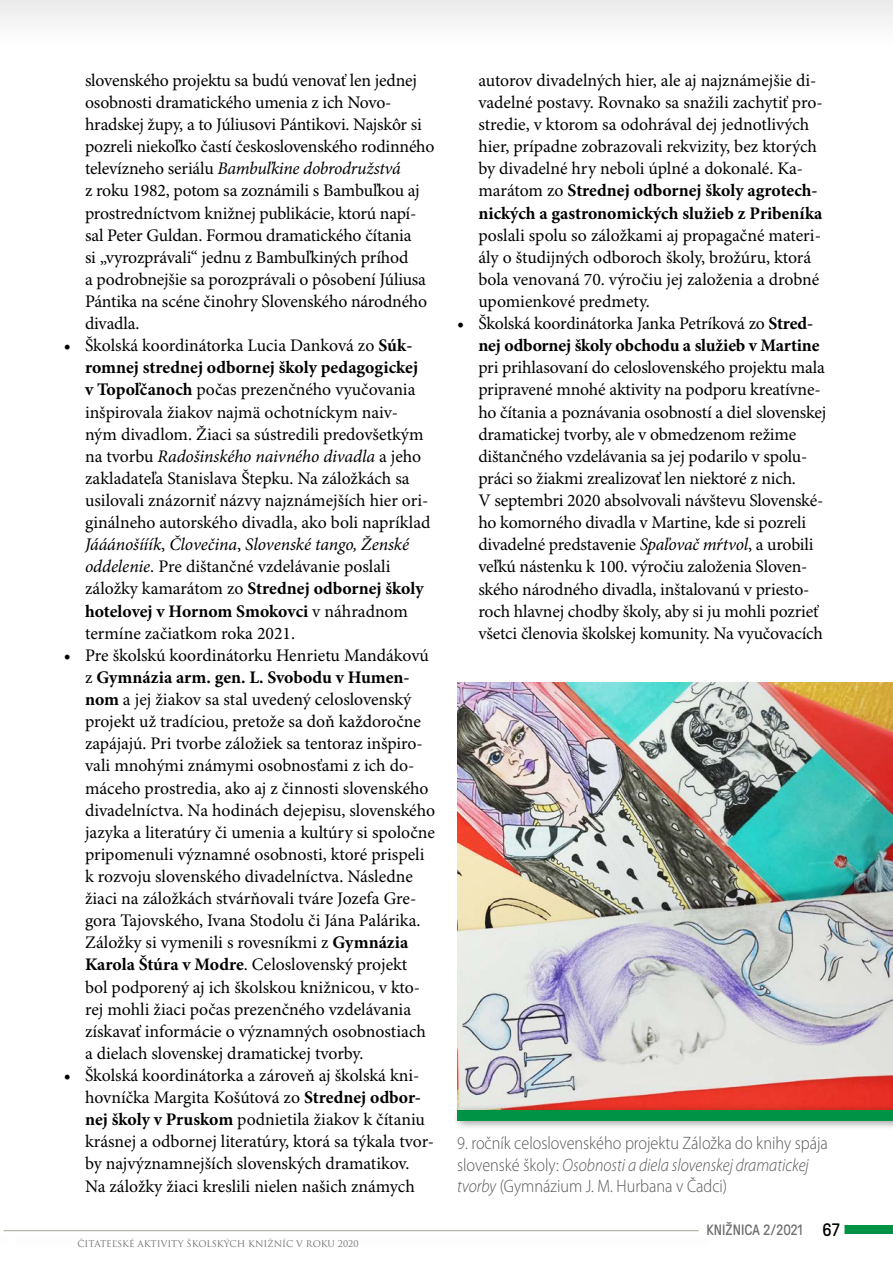
<style>
.page{position:relative;width:893px;height:1263px;background:#fff}
.page>*{position:absolute;margin:0;border:0;box-sizing:border-box;transform-origin:0 0}
.t1{font:300 18px/21.6px "Myriad Pro";color:#575756;scale:.9 1}
.t2{font:17.7px/22px "Minion Pro";letter-spacing:-.005em;color:#000}
.t3{font:700 17.7px/22px "Minion Pro";letter-spacing:-.01em;color:#000}
.t4{font:15px "GT Pressura";color:#706f6f}
.t5{font:9px "Trajan Pro";color:#706f6f}
.s1{font-style:italic}
.s2{font-weight:700}
.s3{font-weight:400}
.s4{font-size:18px;color:#000}
</style>
<div class="page">
<hr style="left:0;top:0;width:2px;height:44px;background:#e3e3e3">
<div style="left:844px;top:1225px;width:49px;height:9px;background:#009345"></div>
<div style="left:2px;top:0;width:891px;height:44px;background:#f4f4f4"></div>
<hr style="left:4px;top:1230px;width:695px;height:1px;background:#a5a29a">
<img style="left:457px;top:683px;width:436px;height:421px">
<div style="left:452px;top:1104px;width:441px;height:27px;background:#000;opacity:.4"></div>
<div style="left:457px;top:1110px;width:436px;height:10px;background:#009345"></div>
<p class="t2" style="left:85px;top:70px;width:351px">slovenského projektu sa budú venovať len jednej osobnosti dramatického umenia z ich Novo&shy;hradskej župy, a to Júliusovi Pántikovi. Najskôr si pozreli niekoľko častí československého rodinného televízneho seriálu <span class="s1">Bambuľkine dobrodružstvá<br></span>z roku 1982, potom sa zoznámili s Bambuľkou aj prostredníctvom knižnej publikácie, ktorú napí&shy;sal Peter Guldan. Formou dramatického čítania<br>si „vyrozprávali“ jednu z Bambuľkiných príhod<br>a podrobnejšie sa porozprávali o pôsobení Júliusa Pántika na scéne činohry Slovenského národného divadla.</p>
<p class="t2" style="left:85px;top:335px;width:347px;text-indent:-21px"><span class="s2">•</span> Školská koordinátorka Lucia Danková zo <span class="s2">Súk&shy;romnej strednej odbornej školy pedagogickej v Topoľčanoch</span> počas prezenčného vyučovania inšpirovala žiakov najmä ochotníckym naiv&shy;ným divadlom. Žiaci sa sústredili predovšetkým na tvorbu <span class="s1">Radošinského naivného divadla</span> a jeho zakladateľa Stanislava Štepku. Na záložkách sa usilovali znázorniť názvy najznámejších hier ori&shy;ginálneho autorského divadla, ako boli napríklad <span class="s1">Jááánošííík</span>, <span class="s1">Človečina</span>, <span class="s1">Slovenské tango, Ženské oddelenie</span>. Pre dištančné vzdelávanie poslali záložky kamarátom zo <span class="s2">Strednej odbornej školy hotelovej v Hornom Smokovci</span> v náhradnom termíne začiatkom roka 2021.</p>
<p class="t2" style="left:85px;top:645px;width:352px;text-indent:-21px"><span class="s2">•</span> Pre školskú koordinátorku Henrietu Mandákovú z <span class="s2">Gymnázia arm. gen. L. Svobodu v Humen&shy;nom</span> a jej žiakov sa stal uvedený celoslovenský projekt už tradíciou, pretože sa doň každoročne zapájajú. Pri tvorbe záložiek sa tentoraz inšpiro&shy;vali mnohými známymi osobnosťami z ich do&shy;máceho prostredia, ako aj z činnosti slovenského divadelníctva. Na hodinách dejepisu, slovenského jazyka a literatúry či umenia a kultúry si spoločne pripomenuli významné osobnosti, ktoré prispeli k rozvoju slovenského divadelníctva. Následne žiaci na záložkách stvárňovali tváre Jozefa Gre&shy;gora Tajovského, Ivana Stodolu či Jána Palárika.<br>Záložky si vymenili s rovesníkmi z <span class="s2">Gymnázia Karola Štúra v Modre</span>. Celoslovenský projekt<br>bol podporený aj ich školskou knižnicou, v kto&shy;rej mohli žiaci počas prezenčného vzdelávania získavať informácie o významných osobnostiach a dielach slovenskej dramatickej tvorby.</p>
<p class="t2" style="left:85px;top:1065px;width:351px;text-indent:-21px"><span class="s2">•</span> Školská koordinátorka a zároveň aj školská kni&shy;hovníčka Margita Košútová zo <span class="s2">Strednej odbor&shy;nej školy v Pruskom</span> podnietila žiakov k čítaniu krásnej a odbornej literatúry, ktorá sa týkala tvor&shy;by najvýznamnejších slovenských dramatikov.<br>Na záložky žiaci kreslili nielen našich známych</p>
<p class="t5" style="left:77px;top:1238px;width:283px">ČITATEĽSKÉ AKTIVITY ŠKOLSKÝCH KNIŽNÍC V ROKU 2020</p>
<p class="t2" style="left:478px;top:70px;width:346px">autorov divadelných hier, ale aj najznámejšie di&shy;vadelné postavy. Rovnako sa snažili zachytiť pro&shy;stredie, v ktorom sa odohrával dej jednotlivých hier, prípadne zobrazovali rekvizity, bez ktorých by divadelné hry neboli úplné a dokonalé. Ka&shy;marátom zo <span class="s2">Strednej odbornej školy agrotech&shy;nických a gastronomických služieb z Pribeníka</span></p>
<p class="t2" style="left:478px;top:225px;width:344px">poslali spolu so záložkami aj propagačné materi&shy;ály o študijných odboroch školy, brožúru, ktorá bola venovaná 70. výročiu jej založenia a drobné upomienkové predmety.</p>
<p class="t3" style="left:478px;top:313px;width:343px;text-indent:-21px">• <span class="s3">Školská koordinátorka Janka Petríková zo</span> Stred&shy;nej odbornej školy obchodu a služieb v Martine</p>
<p class="t2" style="left:478px;top:357px;width:349px">pri prihlasovaní do celoslovenského projektu mala pripravené mnohé aktivity na podporu kreatívne&shy;ho čítania a poznávania osobností a diel slovenskej dramatickej tvorby, ale v obmedzenom režime dištančného vzdelávania sa jej podarilo v spolu&shy;práci so žiakmi zrealizovať len niektoré z nich.<br>V septembri 2020 absolvovali návštevu Slovenské&shy;ho komorného divadla v Martine, kde si pozreli divadelné predstavenie <span class="s1">Spaľovač mŕtvol</span>, a urobili veľkú nástenku k 100. výročiu založenia Sloven&shy;ského národného divadla, inštalovanú v priesto&shy;roch hlavnej chodby školy, aby si ju mohli pozrieť všetci členovia školskej komunity. Na vyučovacích</p>
<p class="t1" style="left:457px;top:1132px;width:413px">9. ročník celoslovenského projektu Záložka do knihy spája slovenské školy: <span class="s1">Osobnosti a diela slovenskej dramatickej tvorby</span> (Gymnázium J. M. Hurbana v Čadci)</p>
<p class="t4" style="left:706px;top:1218px;width:135px">KNIŽNICA 2/2021 <span class="s4">67</span></p>
</div>
